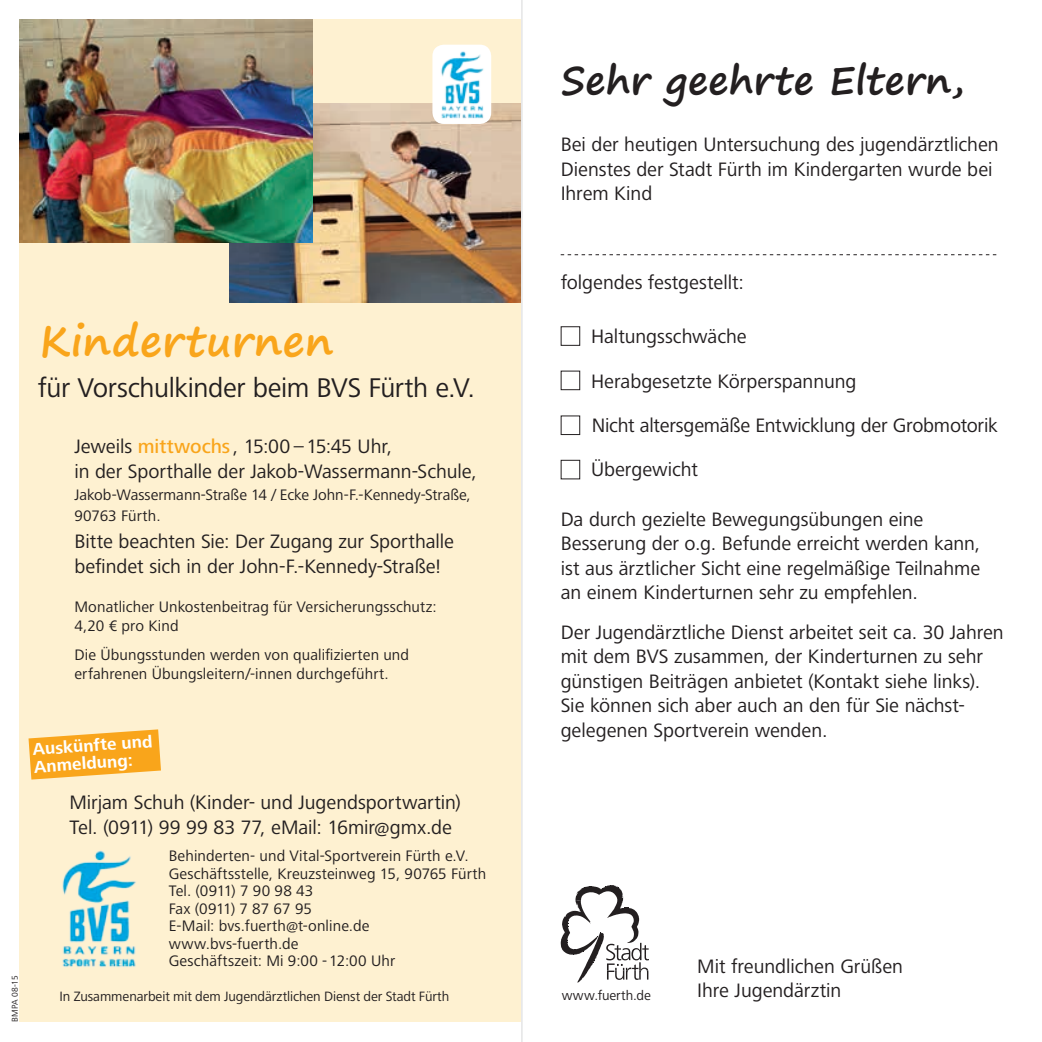
<style>
.page{position:relative;width:1042px;height:1042px;background:#fff}
.page>*{position:absolute;margin:0;border:0;box-sizing:border-box;transform-origin:0 0}
.Basis_Frutiger_Nex{font:700 42px "Segoe Print";letter-spacing:.02em;color:#f9a51b}
.subhead{font:700 38.5px "Segoe Print";letter-spacing:.01em;color:#231f20}
.Basis_Frutiger_Nex-2{font:28px "Frutiger Next LT";letter-spacing:-.015em;color:#231f20}
.jgäd_fließ{font:20.12px/24.5px "Frutiger Next LT";letter-spacing:-.005em;color:#231f20}
.jgäd_fließ-2{font:700 17.5px/17.5px "Frutiger Next LT";color:#fff}
.jgäd_fließ-3{font:15.75px/17.5px "Frutiger Next LT";letter-spacing:.01em;color:#231f20}
.jgäd_fließ-4{font:14px "Frutiger Next LT";letter-spacing:-.005em;color:#231f20}
.Basis_Frutiger_Nex-3{font:14px "Frutiger Next LT";color:#231f20}
.jgäd_fließ-5{font:8.75px "Frutiger Next LT";letter-spacing:.025em;color:#231f20}
.s1{font-weight:500;color:#f9a51b}
.s2{font-size:18.2px}
</style>
<div class="page">
<div style="left:20px;top:20px;width:501px;height:1002px;background:#fef1d1"></div>
<img style="left:62px;top:850px;width:74px;height:117px">
<svg style="left:29px;top:729px;width:132px;height:50px"></svg>
<div style="left:561px;top:326px;width:19px;height:20px;border:1px solid #231f20"></div>
<div style="left:561px;top:371px;width:19px;height:19px;border:1px solid #231f20"></div>
<div style="left:561px;top:415px;width:19px;height:20px;border:1px solid #231f20"></div>
<div style="left:561px;top:460px;width:19px;height:19px;border:1px solid #231f20"></div>
<svg style="left:561px;top:254px;width:435px;height:1px"></svg>
<img style="left:230px;top:103px;width:291px;height:200px">
<img style="left:20px;top:20px;width:293px;height:222px">
<div style="left:432px;top:45px;width:59px;height:79px;background:#fff;border-radius:11px"></div>
<img style="left:441px;top:51px;width:43px;height:68px">
<svg style="left:560px;top:885px;width:89px;height:97px"></svg>
<hr style="left:521px;top:0;width:2px;height:1042px;background:#d1d2d4">
<p class="Basis_Frutiger_Nex" style="left:40px;top:302px;width:295px">Kinderturnen</p>
<p class="Basis_Frutiger_Nex-2" style="left:38px;top:372px;width:439px">für Vorschulkinder beim BVS Fürth e.V.</p>
<p class="jgäd_fließ" style="left:74px;top:434px;width:404px">Jeweils <span class="s1">mittwochs</span> , 15:00 –15:45 Uhr,<br>in der Sporthalle der Jakob-Wassermann-Schule,</p>
<p class="jgäd_fließ-3" style="left:74px;top:484px;width:398px;line-height:21px">Jakob-Wassermann-Straße 14 <span class="s2">/</span> Ecke John-F.-Kennedy-Straße,<br>90763 Fürth.</p>
<p class="jgäd_fließ" style="left:74px;top:529px;width:381px">Bitte beachten Sie: Der Zugang zur Sporthalle befindet sich in der John-F.-Kennedy-Straße!</p>
<p class="jgäd_fließ-3" style="left:74px;top:597px;width:364px;line-height:19.2px">Monatlicher Unkostenbeitrag für Versicherungsschutz:<br>4,20 € pro Kind</p>
<p class="jgäd_fließ-3" style="left:74px;top:645px;width:336px;line-height:19.2px">Die Übungsstunden werden von qualifizierten und erfahrenen Übungsleitern<span class="s2">/</span>-innen durchgeführt.</p>
<p class="jgäd_fließ-5" style="left:10px;top:1022px;width:48px;rotate:-90deg">BMPA 08-15</p>
<p class="jgäd_fließ-2" style="left:32px;top:740px;width:122px;rotate:-4deg">Auskünfte und<br>Anmeldung:</p>
<p class="jgäd_fließ" style="left:69px;top:790px;width:393px">Mirjam Schuh (Kinder- und Jugendsportwartin)<br>Tel. (0911) 99 99 83 77, eMail: 16mir@gmx.de</p>
<p class="jgäd_fließ-3" style="left:169px;top:847px;width:319px">Behinderten- und Vital-Sportverein Fürth e.V.<br>Geschäftsstelle, Kreuzsteinweg 15, 90765 Fürth<br>Tel. (0911) 7 90 98 43<br>Fax (0911) 7 87 67 95<br>E-Mail: bvs.fuerth@t-online.de www.bvs-fuerth.de<br>Geschäftszeit: Mi 9:00 -12:00 Uhr</p>
<p class="jgäd_fließ-4" style="left:60px;top:988px;width:391px">In Zusammenarbeit mit dem Jugendärztlichen Dienst der Stadt Fürth</p>
<p class="subhead" style="left:561px;top:45px;width:404px">Sehr geehrte Eltern,</p>
<p class="jgäd_fließ" style="left:561px;top:132px;width:439px">Bei der heutigen Untersuchung des jugendärztlichen<br>Dienstes der Stadt Fürth im Kindergarten wurde bei<br>Ihrem Kind</p>
<p class="jgäd_fließ" style="left:561px;top:270px;width:185px">folgendes festgestellt:</p>
<p class="jgäd_fließ" style="left:591px;top:324px;width:157px">Haltungsschwäche</p>
<p class="jgäd_fließ" style="left:591px;top:369px;width:267px">Herabgesetzte Körperspannung</p>
<p class="jgäd_fließ" style="left:592px;top:413px;width:407px">Nicht altersgemäße Entwicklung der Grobmotorik</p>
<p class="jgäd_fließ" style="left:591px;top:457px;width:108px">Übergewicht</p>
<p class="jgäd_fließ" style="left:561px;top:507px;width:421px">Da durch gezielte Bewegungsübungen eine Besserung der o.g. Befunde erreicht werden kann, ist aus ärztlicher Sicht eine regelmäßige Teilnahme an einem Kinderturnen sehr zu empfehlen.</p>
<p class="jgäd_fließ" style="left:561px;top:620px;width:445px">Der Jugendärztliche Dienst arbeitet seit ca. 30 Jahren mit dem BVS zusammen, der Kinderturnen zu sehr günstigen Beiträgen anbietet (Kontakt siehe links).<br>Sie können sich aber auch an den für Sie nächst&shy;gelegenen Sportverein wenden.</p>
<p class="jgäd_fließ" style="left:697px;top:954px;width:207px">Mit freundlichen Grüßen</p>
<p class="Basis_Frutiger_Nex-3" style="left:562px;top:987px;width:91px">www.fuerth.de</p>
<p class="jgäd_fließ" style="left:697px;top:978px;width:146px">Ihre Jugendärztin</p>
</div>
